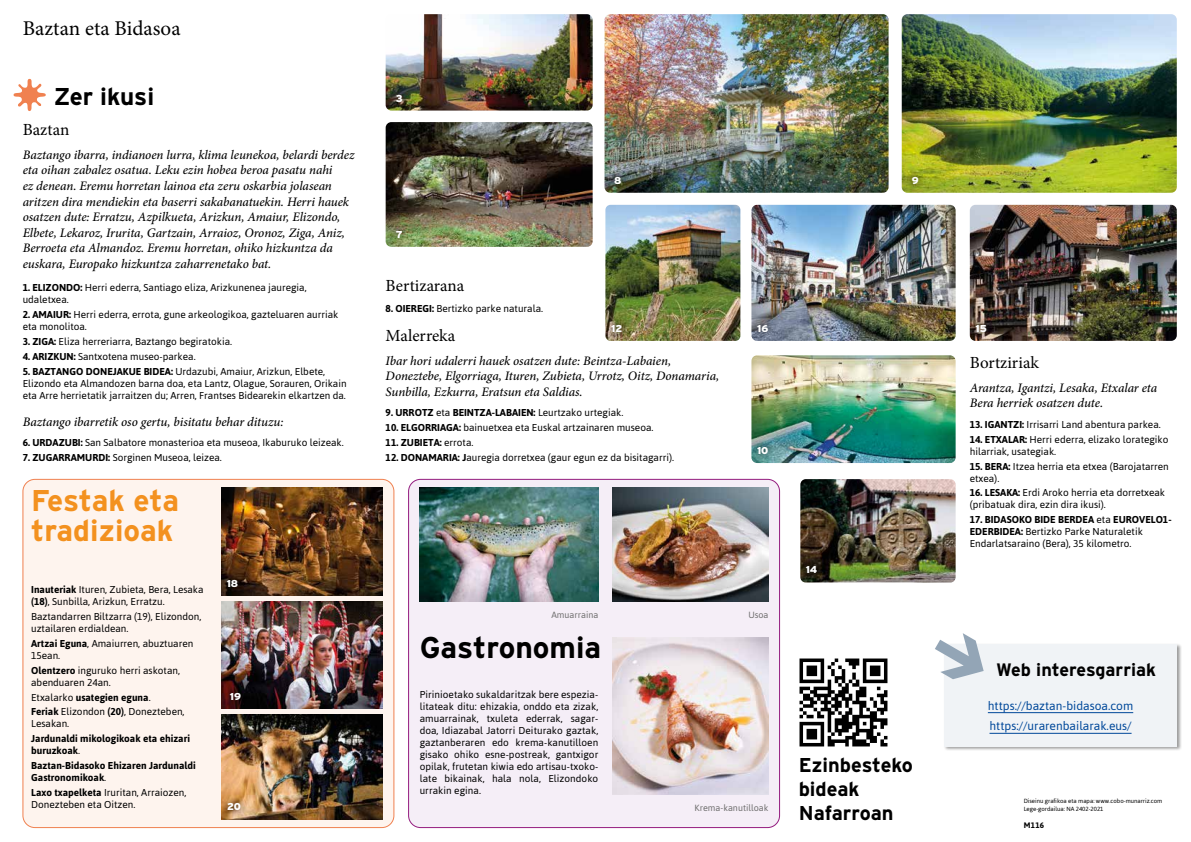
<style>
.page{position:relative;width:1191px;height:842px;background:#fff}
.page>*{position:absolute;margin:0;border:0;box-sizing:border-box;transform-origin:0 0}
.t1{font:700 30px/30px "Interstate";color:#f3911f}
.t2{font:700 30px "Interstate";color:#000}
.t3{font:700 24.3px "Interstate";color:#000}
.t4{font:21px "Minion Pro";color:#000}
.t5{font:700 20px/24px "Interstate";color:#000}
.t6{font:700 18px "Interstate";color:#000}
.t7{font:17px "Minion Pro";color:#000}
.t8{font:italic 500 13px/15.6px "Minion Pro";letter-spacing:-.005em;color:#000}
.t9{font:12px/20.7px "Asap";color:#00489a}
.t10{font:10px/12px "Asap";color:#000}
.t11{font:700 10px/12px "Asap";color:#000}
.t12{font:900 10px "Interstate";color:#fff}
.t13{font:9px "Asap";color:#706f6f}
.t14{font:700 8px "Asap";color:#000}
.t15{font:6px/8.6px "Asap";color:#000}
.s1{font-weight:700}
.s2{font-weight:400}
</style>
<div class="page">
<div style="left:408px;top:479px;width:371px;height:348px;background:#f5eef7;border-radius:12px"></div>
<div style="left:408px;top:479px;width:372px;height:349px;border:1px solid #941c7f;border-radius:12px"></div>
<div style="left:23px;top:479px;width:371px;height:348px;background:#fef4ee;border-radius:12px"></div>
<div style="left:23px;top:479px;width:371px;height:349px;border:1px solid #f08150;border-radius:12px"></div>
<div style="left:943px;top:643px;width:239px;height:108px;background:#000;opacity:.4"></div>
<div style="left:944px;top:644px;width:232px;height:102px;background:#f0f3f6"></div>
<img style="left:901px;top:14px;width:275px;height:179px">
<img style="left:800px;top:479px;width:155px;height:103px">
<img style="left:420px;top:488px;width:178px;height:113px">
<img style="left:221px;top:714px;width:162px;height:105px">
<img style="left:221px;top:601px;width:162px;height:108px">
<img style="left:605px;top:205px;width:135px;height:136px">
<img style="left:612px;top:488px;width:156px;height:113px">
<img style="left:751px;top:205px;width:204px;height:136px">
<img style="left:221px;top:488px;width:162px;height:107px">
<img style="left:751px;top:355px;width:204px;height:108px">
<img style="left:386px;top:14px;width:206px;height:97px">
<img style="left:386px;top:122px;width:206px;height:125px">
<img style="left:612px;top:638px;width:156px;height:156px">
<img style="left:969px;top:205px;width:207px;height:136px">
<img style="left:604px;top:14px;width:284px;height:179px">
<svg style="left:935px;top:633px;width:48px;height:46px"></svg>
<svg style="left:14px;top:79px;width:32px;height:32px"></svg>
<div style="left:799px;top:559px;width:25px;height:21px;background:#000;opacity:.95"></div>
<div style="left:223px;top:685px;width:25px;height:22px;background:#000;opacity:.95"></div>
<div style="left:220px;top:572px;width:25px;height:22px;background:#000;opacity:.95"></div>
<div style="left:220px;top:795px;width:28px;height:23px;background:#000;opacity:.95"></div>
<div style="left:751px;top:317px;width:24px;height:22px;background:#000;opacity:.95"></div>
<div style="left:604px;top:317px;width:25px;height:22px;background:#000;opacity:.95"></div>
<div style="left:750px;top:439px;width:25px;height:22px;background:#000;opacity:.95"></div>
<div style="left:969px;top:317px;width:24px;height:22px;background:#000;opacity:.95"></div>
<div style="left:904px;top:169px;width:21px;height:22px;background:#000;opacity:.95"></div>
<div style="left:607px;top:169px;width:21px;height:22px;background:#000;opacity:.95"></div>
<div style="left:389px;top:223px;width:20px;height:22px;background:#000;opacity:.95"></div>
<div style="left:389px;top:87px;width:20px;height:22px;background:#000;opacity:.95"></div>
<hr style="left:987px;top:712px;width:146px;height:1px;background:#00489a">
<hr style="left:989px;top:733px;width:142px;height:1px;background:#00489a">
<img style="left:799px;top:658px;width:89px;height:89px">
<h3 class="t4" style="left:23px;top:14px;width:159px">Baztan eta Bidasoa</h3>
<h2 class="t3" style="left:54px;top:83px;width:102px">Zer ikusi</h2>
<h3 class="t7" style="left:23px;top:118px;width:48px">Baztan</h3>
<p class="t8" style="left:23px;top:147px;width:333px">Baztango ibarra, indianoen lurra, klima leunekoa, belardi berdez eta oihan zabalez osatua. Leku ezin hobea beroa pasatu nahi<br>ez denean. Eremu horretan lainoa eta zeru oskarbia jolasean aritzen dira mendiekin eta baserri sakabanatuekin. Herri hauek osatzen dute: Erratzu, Azpilkueta, Arizkun, Amaiur, Elizondo, Elbete, Lekaroz, Irurita, Gartzain, Arraioz, Oronoz, Ziga, Aniz, Berroeta eta Almandoz. Eremu horretan, ohiko hizkuntza da euskara, Europako hizkuntza zaharrenetako bat.</p>
<p class="t10" style="left:23px;top:282px;width:285px"><span class="s1">1. ELIZONDO:</span> Herri ederra, Santiago eliza, Arizkunenea jauregia, udaletxea.</p>
<p class="t10" style="left:23px;top:309px;width:317px"><span class="s1">2. AMAIUR:</span> Herri ederra, errota, gune arkeologikoa, gazteluaren aurriak eta monolitoa.</p>
<p class="t10" style="left:23px;top:335px;width:211px"><span class="s1">3. ZIGA:</span> Eliza herreriarra, Baztango begiratokia.</p>
<p class="t10" style="left:23px;top:350px;width:174px"><span class="s1">4. ARIZKUN:</span> Santxotena museo-parkea.</p>
<p class="t10" style="left:23px;top:365px;width:325px"><span class="s1">5. BAZTANGO DONEJAKUE BIDEA:</span> Urdazubi, Amaiur, Arizkun, Elbete,<br>Elizondo eta Almandozen barna doa, eta Lantz, Olague, Sorauren, Orikain eta Arre herrietatik jarraitzen du; Arren, Frantses Bidearekin elkartzen da.</p>
<h3 class="t8" style="left:23px;top:414px;width:262px">Baztango ibarretik oso gertu, bisitatu behar dituzu:</h3>
<p class="t10" style="left:23px;top:436px;width:322px"><span class="s1">6. URDAZUBI:</span> San Salbatore monasterioa eta museoa, Ikaburuko leizeak.</p>
<p class="t10" style="left:23px;top:451px;width:201px"><span class="s1">7. ZUGARRAMURDI:</span> Sorginen Museoa, leizea.</p>
<h1 class="t1" style="left:31px;top:486px;width:149px">Festak eta tradizioak</h1>
<p class="t10" style="left:31px;top:584px;width:174px"><span class="s1">Inauteriak</span> Ituren, Zubieta, Bera, Lesaka <span class="s1">(18)</span>, Sunbilla, Arizkun, Erratzu.</p>
<p class="t10" style="left:31px;top:610px;width:172px">Baztandarren Biltzarra (19), Elizondon, uztailaren erdialdean.</p>
<p class="t10" style="left:31px;top:637px;width:164px"><span class="s1">Artzai Eguna</span>, Amaiurren, abuztuaren<br>15ean.</p>
<p class="t10" style="left:31px;top:664px;width:150px"><span class="s1">Olentzero</span> inguruko herri askotan, abenduaren 24an.</p>
<p class="t10" style="left:31px;top:690px;width:155px;line-height:14.8px">Etxalarko <span class="s1">usategien eguna</span>.<br><span class="s1">Feriak</span> Elizondon <span class="s1">(20)</span>, Donezteben,</p>
<p class="t10" style="left:31px;top:718px;width:40px">Lesakan.</p>
<p class="t11" style="left:31px;top:733px;width:160px">Jardunaldi mikologikoak eta ehizari buruzkoak<span class="s2">.</span></p>
<p class="t11" style="left:31px;top:759px;width:166px">Baztan-Bidasoko Ehizaren Jardunaldi<br>Gastronomikoak<span class="s2">.</span></p>
<p class="t10" style="left:31px;top:786px;width:157px"><span class="s1">Laxo txapelketa</span> Iruritan, Arraiozen,<br>Donezteben eta Oitzen.</p>
<p class="t12" style="left:227px;top:578px;width:13px">18</p>
<p class="t12" style="left:230px;top:690px;width:13px">19</p>
<p class="t12" style="left:227px;top:801px;width:15px">20</p>
<p class="t12" style="left:396px;top:92px;width:8px">3</p>
<p class="t12" style="left:396px;top:229px;width:8px">7</p>
<p class="t12" style="left:614px;top:175px;width:9px">8</p>
<p class="t12" style="left:911px;top:175px;width:8px">9</p>
<h3 class="t7" style="left:386px;top:274px;width:80px">Bertizarana</h3>
<p class="t10" style="left:386px;top:302px;width:159px"><span class="s1">8. OIEREGI:</span> Bertizko parke naturala.</p>
<h3 class="t7" style="left:386px;top:324px;width:71px">Malerreka</h3>
<h3 class="t8" style="left:386px;top:353px;width:335px">Ibar hori udalerri hauek osatzen dute: Beintza-Labaien,<br>Doneztebe, Elgorriaga, Ituren, Zubieta, Urrotz, Oitz, Donamaria,<br>Sunbilla, Ezkurra, Eratsun eta Saldias.</h3>
<p class="t11" style="left:386px;top:407px;width:239px">9. URROTZ <span class="s2">eta</span> BEINTZA-LABAIEN: <span class="s2">Leurtzako urtegiak.</span></p>
<p class="t10" style="left:386px;top:422px;width:269px"><span class="s1">10. ELGORRIAGA:</span> bainuetxea eta Euskal artzainaren museoa.</p>
<p class="t11" style="left:386px;top:436px;width:89px">11. ZUBIETA: <span class="s2">errota.</span></p>
<p class="t10" style="left:386px;top:451px;width:290px"><span class="s1">12. DONAMARIA: J</span>auregia dorretxea (gaur egun ez da bisitagarri).</p>
<p class="t12" style="left:611px;top:323px;width:13px">12</p>
<p class="t12" style="left:757px;top:323px;width:13px">16</p>
<p class="t12" style="left:757px;top:445px;width:13px">10</p>
<p class="t13" style="left:551px;top:610px;width:48px">Amuarraina</p>
<p class="t13" style="left:748px;top:610px;width:22px">Usoa</p>
<h1 class="t2" style="left:420px;top:630px;width:183px">Gastronomia</h1>
<p class="t10" style="left:420px;top:688px;width:180px;text-align:justify">Pirinioetako sukaldaritzak bere espezia&shy;litateak ditu: ehizakia, onddo eta zizak, amuarrainak, txuleta ederrak, sagar&shy;doa, Idiazabal Jatorri Deiturako gaztak, gaztanberaren edo krema-kanutilloen gisako ohiko esne-postreak, gantxigor opilak, frutetan kiwia edo artisau-txoko&shy;late bikainak, hala nola, Elizondoko urrakin egina.</p>
<p class="t13" style="left:694px;top:803px;width:75px">Krema-kanutilloak</p>
<p class="t12" style="left:805px;top:564px;width:13px">14</p>
<h3 class="t5" style="left:798px;top:753px;width:116px">Ezinbesteko bideak<br>Nafarroan</h3>
<p class="t12" style="left:975px;top:323px;width:13px">15</p>
<h3 class="t7" style="left:969px;top:351px;width:71px">Bortziriak</h3>
<h3 class="t8" style="left:969px;top:380px;width:189px">Arantza, Igantzi, Lesaka, Etxalar eta<br>Bera herriek osatzen dute.</h3>
<p class="t10" style="left:969px;top:418px;width:192px"><span class="s1">13. IGANTZI:</span> Irrisarri Land abentura parkea.</p>
<p class="t10" style="left:969px;top:433px;width:200px"><span class="s1">14. ETXALAR:</span> Herri ederra, elizako lorategiko hilarriak, usategiak.</p>
<p class="t10" style="left:969px;top:460px;width:200px"><span class="s1">15. BERA:</span> Itzea herria eta etxea (Barojatarren etxea).</p>
<p class="t10" style="left:969px;top:487px;width:197px"><span class="s1">16. LESAKA:</span> Erdi Aroko herria eta dorretxeak (pribatuak dira, ezin dira ikusi).</p>
<p class="t10" style="left:969px;top:514px;width:203px"><span class="s1">17. BIDASOKO BIDE BERDEA</span> eta <span class="s1">EUROVELO1-<br>EDERBIDEA:</span> Bertizko Parke Naturaletik<br>Endarlatsaraino (Bera), 35 kilometro.</p>
<h3 class="t6" style="left:996px;top:659px;width:161px">Web interesgarriak</h3>
<p class="t9" style="left:987px;top:695px;width:147px">https://baztan-bidasoa.com https://urarenbailarak.eus/</p>
<p class="t15" style="left:1023px;top:796px;width:140px">Diseinu grafikoa eta mapa: www.cobo-munarriz.com<br>Lege-gordailua: NA 2402-2021</p>
<p class="t14" style="left:1023px;top:820px;width:22px">M116</p>
</div>
